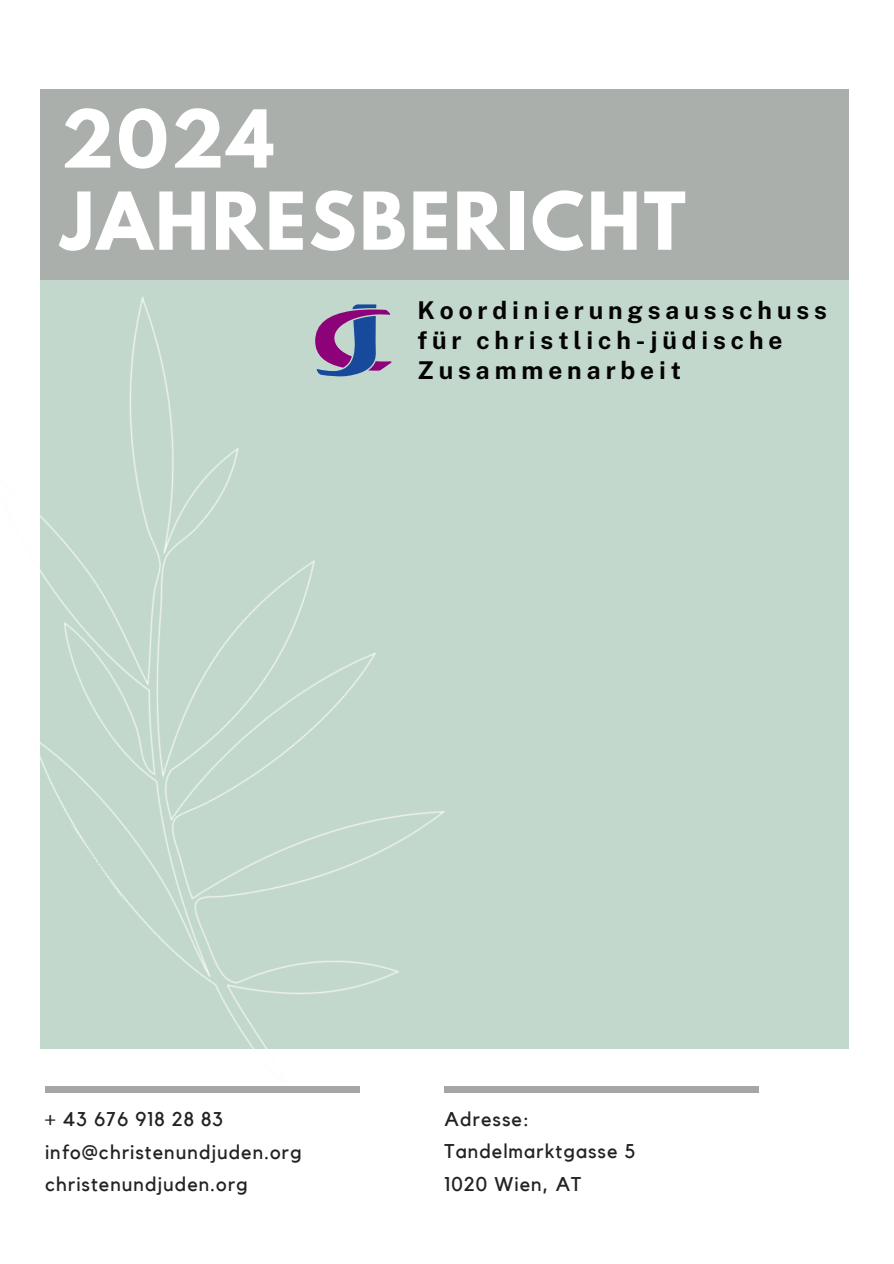
<style>
.page{position:relative;width:894px;height:1264px;background:#fff}
.page>*{position:absolute;margin:0;border:0;box-sizing:border-box;transform-origin:0 0}
.t1{font:700 70.65px/82.2px "League Spartan";letter-spacing:.04em;color:#fff}
.t2{font:700 24.45px/30.2px "Public Sans";letter-spacing:.2em;color:#030303}
.t3{font:19.8px "Kollektif";letter-spacing:.05em;color:#222}
</style>
<div class="page">
<div style="left:40px;top:89px;width:808px;height:959px;background:#c3d8cc"></div>
<div style="left:444px;top:1086px;width:314px;height:5px;background:#a6a6a6"></div>
<div style="left:40px;top:89px;width:808px;height:191px;background:#abafac"></div>
<img style="left:40px;top:297px;width:517px;height:796px">
<svg style="left:315px;top:304px;width:76px;height:72px"></svg>
<p class="t1" style="left:61px;top:107px;width:626px">2024<br>JAHRESBERICHT</p>
<h1 class="t2" style="left:417px;top:294px;width:411px">Koordinierungsausschuss für christlich-jüdische<br>Zusammenarbeit</h1>
<h2 class="t3" style="left:45px;top:1110px;width:179px">+ 43 676 918 28 83</h2>
<p class="t3" style="left:45px;top:1142px;width:258px">info@christenundjuden.org</p>
<p class="t3" style="left:45px;top:1175px;width:204px">christenundjuden.org</p>
<p class="t3" style="left:444px;top:1109px;width:86px">Adresse:</p>
<p class="t3" style="left:444px;top:1142px;width:192px">Tandelmarktgasse 5</p>
<p class="t3" style="left:444px;top:1174px;width:139px">1020 Wien, AT</p>
</div>
